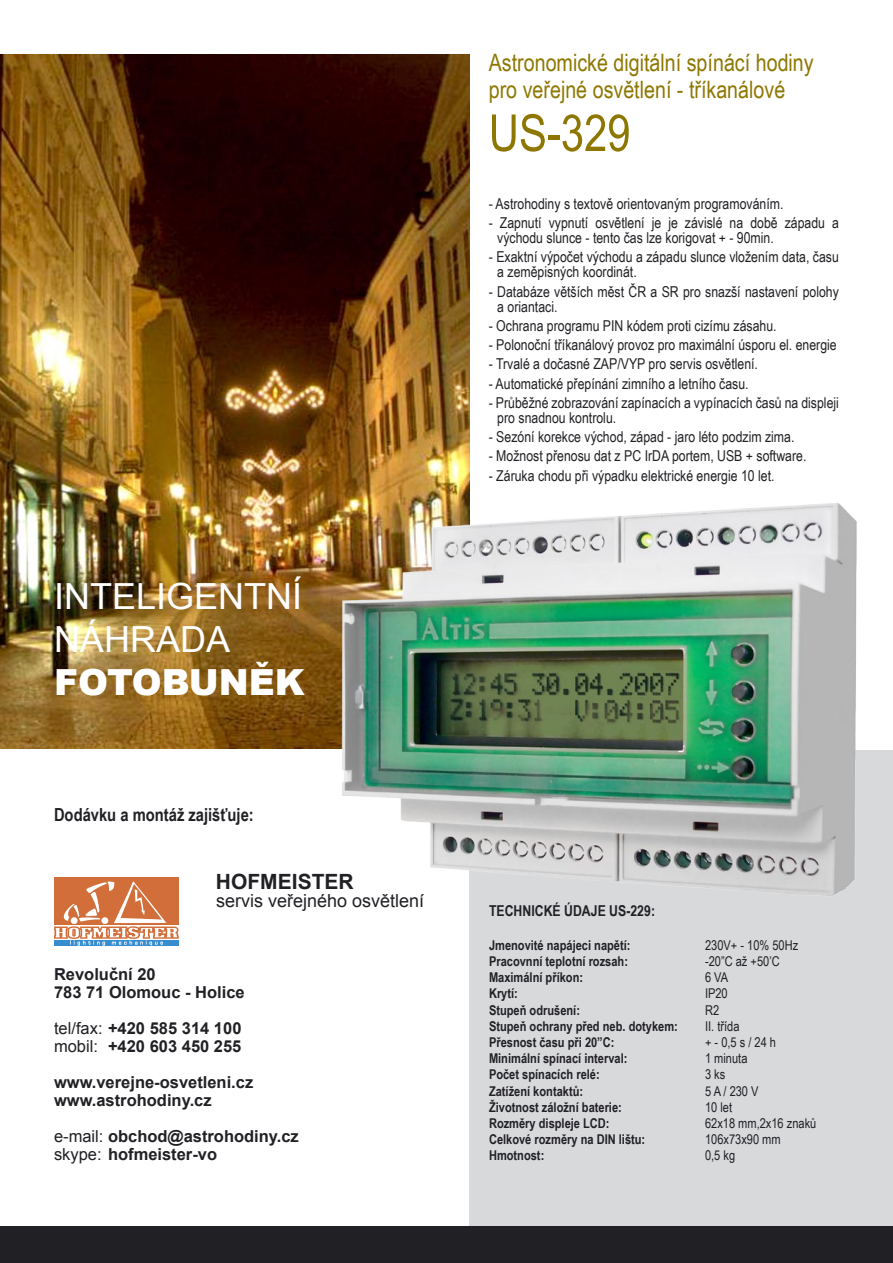
<style>
.page{position:relative;width:893px;height:1263px;background:#fff}
.page>*{position:absolute;margin:0;border:0;box-sizing:border-box;transform-origin:0 0}
.t1{font:51px "Arial Narrow";color:#8e7700}
.t2{font:36px "Arial";color:#fff}
.t3{font:900 36px "Arial";color:#fff}
.t4{font:24px "Arial Narrow";color:#8e7700}
.t5{font:700 21px "Arial";color:#212125}
.t6{font:700 18px "Arial Narrow";color:#212125}
.t7{font:18px "Arial";color:#212125}
.t8{font:700 16.5px "Arial";color:#212125}
.t9{font:15px/15px "Arial Narrow";color:#212125}
.t10{font:700 15px "Arial Narrow";color:#212125}
.t11{font:700 13.5px "Arial Narrow";color:#212125}
.t12{font:13.5px "Arial Narrow";color:#212125}
.s1{font-weight:400}
</style>
<div class="page">
<div style="left:470px;top:750px;width:423px;height:513px;background:#d8d9db"></div>
<div style="left:0;top:1227px;width:893px;height:36px;background:#212125"></div>
<img style="left:0;top:54px;width:469px;height:695px">
<img style="left:340px;top:500px;width:517px;height:399px">
<div style="left:54px;top:877px;width:125px;height:48px;background:#d16e39"></div>
<svg style="left:54px;top:881px;width:125px;height:65px"></svg>
<p class="t2" style="left:54px;top:573px;width:250px">INTELIGENTNÍ</p>
<p class="t2" style="left:54px;top:616px;width:178px">NÁHRADA</p>
<p class="t3" style="left:54px;top:656px;width:252px">FOTOBUNĚK</p>
<p class="t6" style="left:54px;top:801px;width:201px">Dodávku a montáž zajišťuje:</p>
<p class="t5" style="left:216px;top:868px;width:139px">HOFMEISTER</p>
<p class="t7" style="left:216px;top:889px;width:210px">servis veřejného osvětlení</p>
<p class="t8" style="left:54px;top:963px;width:103px">Revoluční 20</p>
<p class="t8" style="left:54px;top:981px;width:192px">783 71 Olomouc - Holice</p>
<p class="t8" style="left:54px;top:1017px;width:189px"><span class="s1">tel/fax:</span> +420 585 314 100</p>
<p class="t8" style="left:54px;top:1035px;width:189px"><span class="s1">mobil:</span> +420 603 450 255</p>
<p class="t8" style="left:54px;top:1071px;width:201px">www.verejne-osvetleni.cz</p>
<p class="t8" style="left:54px;top:1089px;width:159px">www.astrohodiny.cz</p>
<p class="t8" style="left:54px;top:1125px;width:246px"><span class="s1">e-mail:</span> obchod@astrohodiny.cz</p>
<p class="t8" style="left:54px;top:1143px;width:165px"><span class="s1">skype:</span> hofmeister-vo</p>
<p class="t4" style="left:489px;top:45px;width:326px">Astronomické digitální spínácí hodiny</p>
<p class="t4" style="left:489px;top:72px;width:298px">pro veřejné osvětlení - tříkanálové</p>
<p class="t1" style="left:489px;top:96px;width:143px">US-329</p>
<p class="t9" style="left:489px;top:195px;width:296px">- Astrohodiny s textově orientovaným programováním.</p>
<p class="t9" style="left:497px;top:215px;width:343px;text-indent:-9px">- Zapnutí vypnutí osvětlení je je závislé na době západu a východu slunce - tento čas lze korigovat + - 90min.</p>
<p class="t9" style="left:497px;top:249px;width:343px;text-indent:-9px">- Exaktní výpočet východu a západu slunce vložením data, času a zeměpisných koordinát.</p>
<p class="t9" style="left:497px;top:283px;width:343px;text-indent:-9px">- Databáze větších měst ČR a SR pro snazší nastavení polohy a oriantaci.</p>
<p class="t9" style="left:489px;top:317px;width:289px">- Ochrana programu PIN kódem proti cizímu zásahu.</p>
<p class="t9" style="left:489px;top:337px;width:349px">- Polonoční tříkanálový provoz pro maximální úsporu el. energie</p>
<p class="t9" style="left:489px;top:356px;width:271px">- Trvalé a dočasné ZAP/VYP pro servis osvětlení.</p>
<p class="t9" style="left:489px;top:375px;width:261px">- Automatické přepínání zimního a letního času.</p>
<p class="t9" style="left:497px;top:394px;width:343px;text-indent:-9px">- Průběžné zobrazování zapínacích a vypínacích časů na displeji pro snadnou kontrolu.</p>
<p class="t9" style="left:489px;top:429px;width:307px">- Sezóní korekce východ, západ - jaro léto podzim zima.</p>
<p class="t9" style="left:489px;top:448px;width:319px">- Možnost přenosu dat z PC IrDA portem, USB + software.</p>
<p class="t9" style="left:489px;top:467px;width:287px">- Záruka chodu při výpadku elektrické energie 10 let.</p>
<p class="t10" style="left:489px;top:899px;width:168px">TECHNICKÉ ÚDAJE US-229:</p>
<p class="t11" style="left:489px;top:935px;width:143px">Jmenovité napájeci napětí:</p>
<p class="t12" style="left:705px;top:935px;width:95px">230V+ - 10% 50Hz</p>
<p class="t11" style="left:489px;top:951px;width:141px">Pracovnní teplotní rozsah:</p>
<p class="t12" style="left:705px;top:951px;width:76px">-20”C až +50’C</p>
<p class="t11" style="left:489px;top:967px;width:96px">Maximální příkon:</p>
<p class="t12" style="left:705px;top:967px;width:25px">6 VA</p>
<p class="t11" style="left:489px;top:983px;width:30px">Krytí:</p>
<p class="t12" style="left:705px;top:984px;width:24px">IP20</p>
<p class="t11" style="left:489px;top:999px;width:93px">Stupeň odrušení:</p>
<p class="t12" style="left:705px;top:1000px;width:16px">R2</p>
<p class="t11" style="left:489px;top:1016px;width:190px">Stupeň ochrany před neb. dotykem:</p>
<p class="t12" style="left:705px;top:1016px;width:36px">II. třída</p>
<p class="t11" style="left:489px;top:1032px;width:127px">Přesnost času při 20”C:</p>
<p class="t12" style="left:705px;top:1032px;width:73px">+ - 0,5 s / 24 h</p>
<p class="t11" style="left:489px;top:1048px;width:140px">Minimální spínací interval:</p>
<p class="t12" style="left:705px;top:1048px;width:44px">1 minuta</p>
<p class="t11" style="left:489px;top:1064px;width:112px">Počet spínacích relé:</p>
<p class="t12" style="left:705px;top:1065px;width:22px">3 ks</p>
<p class="t11" style="left:489px;top:1080px;width:96px">Zatížení kontaktů:</p>
<p class="t12" style="left:705px;top:1081px;width:55px">5 A / 230 V</p>
<p class="t11" style="left:489px;top:1097px;width:134px">Životnost záložní baterie:</p>
<p class="t12" style="left:705px;top:1097px;width:29px">10 let</p>
<p class="t11" style="left:489px;top:1113px;width:122px">Rozměry displeje LCD:</p>
<p class="t12" style="left:705px;top:1113px;width:113px">62x18 mm,2x16 znaků</p>
<p class="t11" style="left:489px;top:1129px;width:158px">Celkové rozměry na DIN lištu:</p>
<p class="t12" style="left:705px;top:1129px;width:77px">106x73x90 mm</p>
<p class="t11" style="left:489px;top:1145px;width:57px">Hmotnost:</p>
<p class="t12" style="left:705px;top:1146px;width:32px">0,5 kg</p>
</div>
